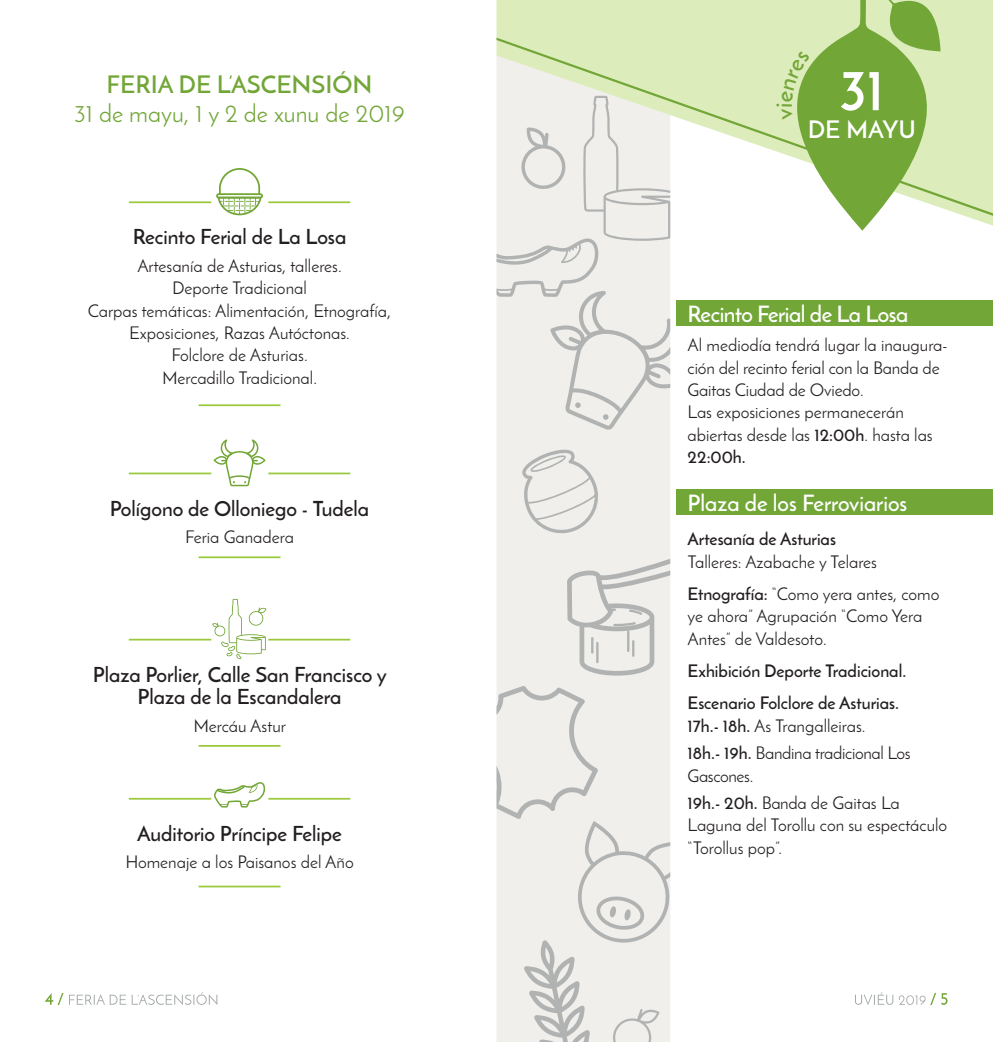
<style>
.page{position:relative;width:993px;height:1042px;background:#fff}
.page>*{position:absolute;margin:0;border:0;box-sizing:border-box;transform-origin:0 0}
.TITULARES{font:700 57.75px "Josefin Sans";color:#fff}
.TITULARES-2{font:24.5px/29.4px "Josefin Sans";color:#72a637;text-align:center}
.TITULARES-3{font:600 24.5px "Josefin Sans";color:#fff}
.TITULARES-4{font:600 22.75px "Josefin Sans";letter-spacing:-.015em;color:#fff}
.Texto_general_izq{font:600 21px/22.4px "Josefin Sans";color:#231f20;text-align:center}
.Texto_general_izq-2{font:17.5px/22.4px "Josefin Sans";color:#231f20}
.Texto_general_izq-3{font:600 17.5px/22.4px "Josefin Sans";color:#231f20}
.Texto_general_izq-4{font:17.5px/22.4px "Josefin Sans";letter-spacing:-.02em;color:#231f20}
.s1{font-weight:600}
.s2{font-weight:400}
</style>
<div class="page">
<svg style="left:69px;top:992px;width:148px;height:13px"></svg>
<svg style="left:45px;top:993px;width:18px;height:12px"></svg>
<hr style="left:129px;top:201px;width:82px;height:2px;background:#9cc93b">
<div style="left:216px;top:193px;width:47px;height:5px;background:#77a93f;border-radius:3px"></div>
<svg style="left:217px;top:168px;width:44px;height:47px"></svg>
<hr style="left:268px;top:201px;width:82px;height:2px;background:#9cc93b">
<hr style="left:198px;top:404px;width:82px;height:2px;background:#9cc93b">
<hr style="left:129px;top:472px;width:82px;height:2px;background:#9cc93b">
<hr style="left:268px;top:472px;width:82px;height:2px;background:#9cc93b">
<hr style="left:198px;top:556px;width:82px;height:2px;background:#9cc93b">
<svg style="left:213px;top:439px;width:52px;height:47px"></svg>
<hr style="left:129px;top:639px;width:82px;height:1px;background:#9cc93b">
<hr style="left:268px;top:639px;width:82px;height:1px;background:#9cc93b">
<hr style="left:198px;top:745px;width:82px;height:2px;background:#9cc93b">
<svg style="left:212px;top:599px;width:54px;height:60px"></svg>
<hr style="left:129px;top:798px;width:82px;height:1px;background:#9cc93b">
<hr style="left:268px;top:798px;width:82px;height:1px;background:#9cc93b">
<hr style="left:198px;top:885px;width:82px;height:2px;background:#9cc93b">
<svg style="left:214px;top:782px;width:52px;height:25px"></svg>
<svg style="left:855px;top:992px;width:92px;height:13px"></svg>
<div style="left:676px;top:300px;width:316px;height:26px;background:#72a637"></div>
<div style="left:676px;top:489px;width:316px;height:26px;background:#72a637"></div>
<svg style="left:496px;top:0;width:496px;height:231px;background:#e1eec4"></svg>
<div style="left:497px;top:430px;width:173px;height:256px;background:#f1efeb"></div>
<svg style="left:496px;top:38px;width:496px;height:178px;fill:#dcecba"></svg>
<svg style="left:520px;top:447px;width:82px;height:91px;background:#e6e5e2"></svg>
<svg style="left:567px;top:559px;width:103px;height:116px;background:#e1e0dd"></svg>
<svg style="left:496px;top:96px;width:174px;height:334px;background:#eae9e5"></svg>
<svg style="left:496px;top:686px;width:174px;height:356px;background:#eae9e5"></svg>
<svg style="left:776px;top:0;width:164px;height:231px"></svg>
<p class="TITULARES-2" style="left:74px;top:69px;width:332px"><span class="s1">FERIA DE L’ASCENSIÓN<br></span>31 de mayu, 1 y 2 de xunu de 2019</p>
<p class="Texto_general_izq" style="left:133px;top:226px;width:215px">Recinto Ferial de La Losa</p>
<p class="Texto_general_izq-2" style="left:137px;top:254px;width:206px">Artesanía de Asturias, talleres.</p>
<p class="Texto_general_izq-2" style="left:172px;top:277px;width:136px">Deporte Tradicional</p>
<p class="Texto_general_izq-2" style="left:88px;top:299px;width:305px;text-align:center">Carpas temáticas: Alimentación, Etnografía,<br>Exposiciones, Razas Autóctonas.</p>
<p class="Texto_general_izq-2" style="left:171px;top:344px;width:138px">Folclore de Asturias.</p>
<p class="Texto_general_izq-2" style="left:162px;top:366px;width:156px">Mercadillo Tradicional.</p>
<p class="Texto_general_izq" style="left:110px;top:497px;width:260px">Polígono de Olloniego - Tudela</p>
<p class="Texto_general_izq-2" style="left:185px;top:525px;width:110px">Feria Ganadera</p>
<p class="Texto_general_izq" style="left:93px;top:663px;width:295px">Plaza Porlier, Calle San Francisco y<br>Plaza de la Escandalera</p>
<p class="Texto_general_izq-2" style="left:193px;top:714px;width:94px">Mercáu Astur</p>
<p class="Texto_general_izq" style="left:137px;top:822px;width:206px">Auditorio Príncipe Felipe</p>
<p class="Texto_general_izq-2" style="left:125px;top:851px;width:230px">Homenaje a los Paisanos del Año</p>
<p class="TITULARES" style="left:839px;top:54px;width:46px">31</p>
<p class="TITULARES-3" style="left:807px;top:114px;width:110px">DE MAYU</p>
<p class="TITULARES-4" style="left:687px;top:300px;width:222px">Recinto Ferial de La Losa</p>
<p class="Texto_general_izq-2" style="left:687px;top:334px;width:261px">Al mediodía tendrá lugar la inaugura&shy;ción del recinto ferial con la Banda de<br>Gaitas Ciudad de Oviedo.</p>
<p class="Texto_general_izq-2" style="left:687px;top:401px;width:246px">Las exposiciones permanecerán abiertas desde las <span class="s1">12:00h</span>. hasta las<br><span class="s1">22:00h.</span></p>
<p class="TITULARES-4" style="left:687px;top:488px;width:221px">Plaza de los Ferroviarios</p>
<p class="Texto_general_izq-2" style="left:687px;top:528px;width:191px"><span class="s1">Artesanía de Asturias<br></span>Talleres: Azabache y Telares</p>
<p class="Texto_general_izq-2" style="left:687px;top:582px;width:253px"><span class="s1">Etnografía:</span> “Como yera antes, como ye ahora” Agrupación “Como Yera<br>Antes” de Valdesoto.</p>
<p class="Texto_general_izq-3" style="left:687px;top:660px;width:220px">Exhibición Deporte Tradicional.</p>
<p class="Texto_general_izq-3" style="left:687px;top:692px;width:213px">Escenario Folclore de Asturias.<br>17h.- 18h. <span class="s2">As Trangalleiras.</span></p>
<p class="Texto_general_izq-4" style="left:687px;top:742px;width:224px"><span class="s1">18h.- 19h.</span> Bandina tradicional Los<br>Gascones.</p>
<p class="Texto_general_izq-2" style="left:687px;top:791px;width:261px"><span class="s1">19h.- 20h.</span> Banda de Gaitas La<br>Laguna del Torollu con su espectáculo “Torollus pop”.</p>
</div>
